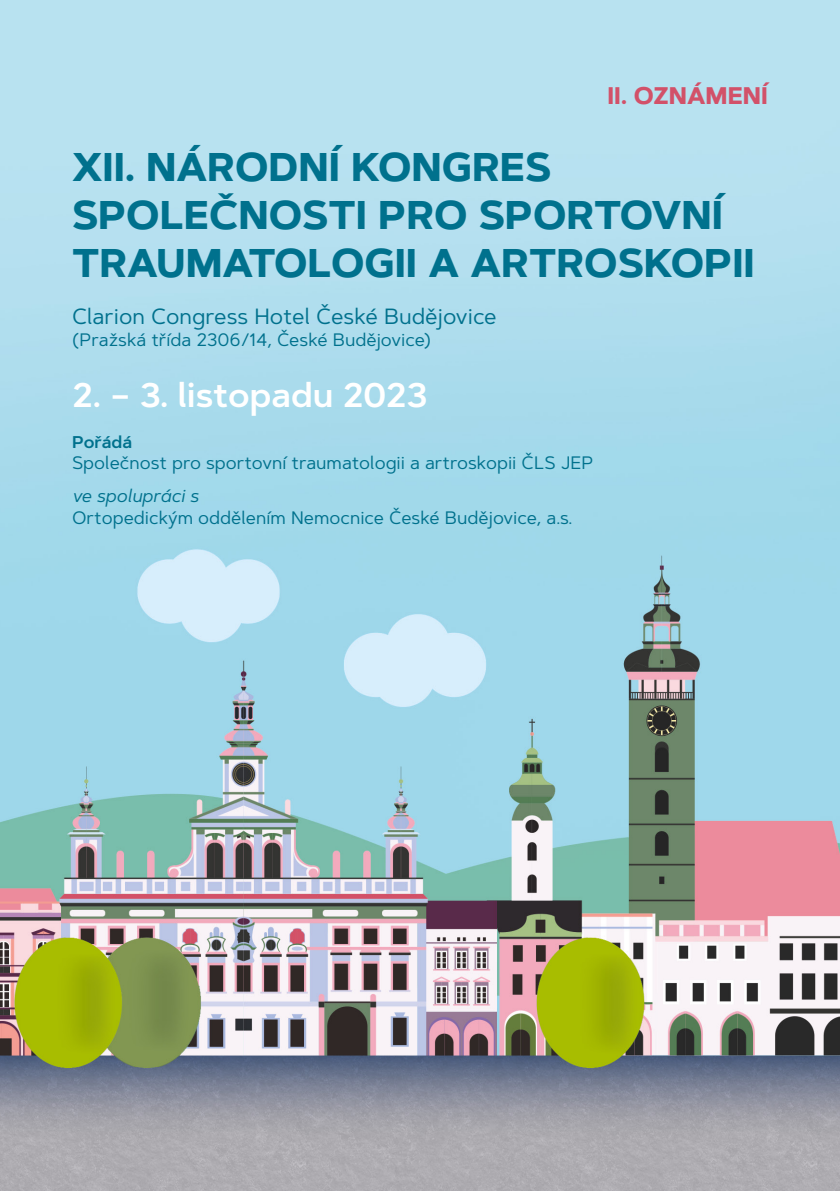
<style>
.page{position:relative;width:840px;height:1191px;background:#fff}
.page>*{position:absolute;margin:0;border:0;box-sizing:border-box;transform-origin:0 0}
.t1{font:700 40px/48px "Artegra Sans";color:#00718d}
.t2{font:600 34px "Artegra Sans";color:#fff}
.t3{font:700 24px "Artegra Sans";color:#d25169}
.t4{font:22px "Artegra Sans";color:#00718d}
.t5{font:18px "Artegra Sans";color:#00718d}
.t6{font:italic 18px "Artegra Sans";color:#00718d}
.t7{font:600 17px "Artegra Sans";color:#00718d}
</style>
<div class="page">
<img style="left:0;top:0;width:839px;height:1191px">
<p class="t3" style="left:607px;top:78px;width:162px">II. OZNÁMENÍ</p>
<p class="t1" style="left:72px;top:144px;width:683px">XII. NÁRODNÍ KONGRES<br>SPOLEČNOSTI PRO SPORTOVNÍ<br>TRAUMATOLOGII A ARTROSKOPII</p>
<p class="t4" style="left:72px;top:301px;width:426px">Clarion Congress Hotel České Budějovice</p>
<p class="t5" style="left:72px;top:327px;width:360px">(Pražská třída 2306/14, České Budějovice)</p>
<p class="t2" style="left:72px;top:370px;width:357px">2. – 3. listopadu 2023</p>
<p class="t7" style="left:72px;top:429px;width:62px">Pořádá</p>
<p class="t5" style="left:72px;top:451px;width:522px">Společnost pro sportovní traumatologii a artroskopii ČLS JEP</p>
<p class="t6" style="left:72px;top:483px;width:128px">ve spolupráci s</p>
<p class="t5" style="left:72px;top:505px;width:501px">Ortopedickým oddělením Nemocnice České Budějovice, a.s.</p>
</div>
